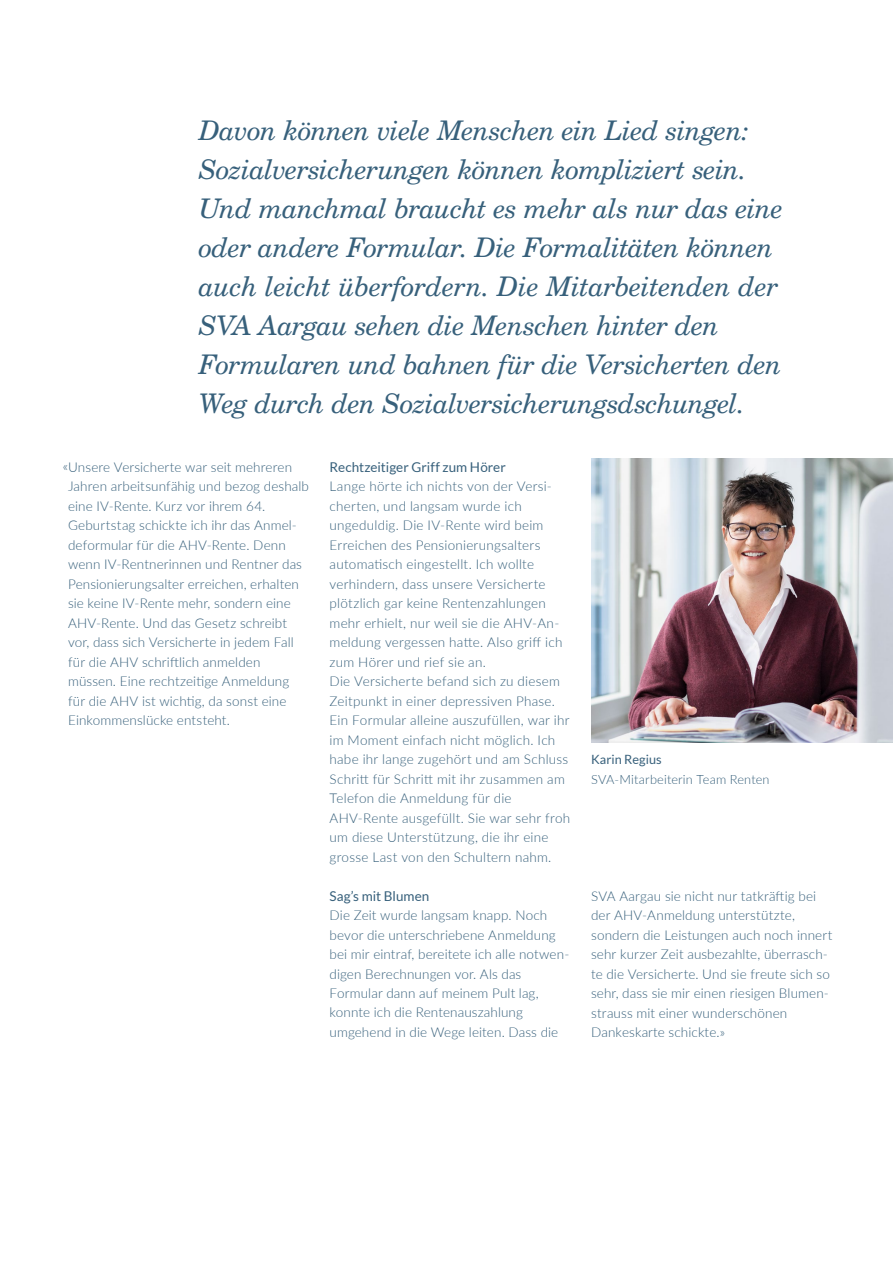
<style>
.page{position:relative;width:893px;height:1263px;background:#fff}
.page>*{position:absolute;margin:0;border:0;box-sizing:border-box;transform-origin:0 0}
.t1{font:italic 27px/39px "New Century Schlbk LT Std";letter-spacing:-.025em;color:#37607b}
.t2{font:300 13.5px/19.5px "Lato";letter-spacing:.01em;color:#37607b}
.t3{font:13.5px "Lato";color:#37607b}
.t4{font:300 12.75px "Lato";letter-spacing:.01em;color:#37607b}
.t5{font:12.75px "Lato";color:#37607b}
</style>
<div class="page">
<img style="left:591px;top:458px;width:302px;height:284px">
<p class="t1" style="left:199px;top:111px;width:586px">Davon können viele Menschen ein Lied singen:<br>Sozialversicherungen können kompliziert sein.<br>Und manchmal braucht es mehr als nur das eine oder andere Formular. Die Formalitäten können auch leicht überfordern. Die Mitarbeitenden der SVA Aargau sehen die Menschen hinter den Formularen und bahnen für die Versicherten den Weg durch den Sozialversicherungsdschungel.</p>
<p class="t2" style="left:68px;top:456px;width:242px;text-indent:-5px">«Unsere Versicherte war seit mehreren Jahren arbeitsunfähig und bezog deshalb eine IV-Rente. Kurz vor ihrem 64.<br>Geburtstag schickte ich ihr das Anmel&shy;deformular für die AHV-Rente. Denn wenn IV-Rentnerinnen und Rentner das Pensionierungsalter erreichen, erhalten sie keine IV-Rente mehr, sondern eine AHV-Rente. Und das Gesetz schreibt vor, dass sich Versicherte in jedem Fall für die AHV schriftlich anmelden müssen. Eine rechtzeitige Anmeldung für die AHV ist wichtig, da sonst eine Einkommenslücke entsteht.</p>
<p class="t3" style="left:330px;top:459px;width:178px">Rechtzeitiger Griff zum Hörer</p>
<p class="t2" style="left:330px;top:476px;width:242px">Lange hörte ich nichts von der Versi&shy;cherten, und langsam wurde ich ungeduldig. Die IV-Rente wird beim Erreichen des Pensionierungsalters automatisch eingestellt. Ich wollte verhindern, dass unsere Versicherte plötzlich gar keine Rentenzahlungen mehr erhielt, nur weil sie die AHV-An&shy;meldung vergessen hatte. Also griff ich zum Hörer und rief sie an.<br>Die Versicherte befand sich zu diesem Zeitpunkt in einer depressiven Phase.<br>Ein Formular alleine auszufüllen, war ihr im Moment einfach nicht möglich. Ich habe ihr lange zugehört und am Schluss Schritt für Schritt mit ihr zusammen am Telefon die Anmeldung für die AHV-Rente ausgefüllt. Sie war sehr froh um diese Unterstützung, die ihr eine grosse Last von den Schultern nahm.</p>
<p class="t3" style="left:330px;top:888px;width:101px">Sag’s mit Blumen</p>
<p class="t2" style="left:330px;top:905px;width:241px">Die Zeit wurde langsam knapp. Noch bevor die unterschriebene Anmeldung bei mir eintraf, bereitete ich alle notwen&shy;digen Berechnungen vor. Als das Formular dann auf meinem Pult lag, konnte ich die Rentenauszahlung umgehend in die Wege leiten. Dass die</p>
<p class="t5" style="left:591px;top:752px;width:72px">Karin Regius</p>
<p class="t4" style="left:591px;top:770px;width:180px">SVA-Mitarbeiterin Team Renten</p>
<p class="t2" style="left:591px;top:885px;width:243px">SVA Aargau sie nicht nur tatkräftig bei der AHV-Anmeldung unterstützte, sondern die Leistungen auch noch innert sehr kurzer Zeit ausbezahlte, überrasch&shy;te die Versicherte. Und sie freute sich so sehr, dass sie mir einen riesigen Blumen&shy;strauss mit einer wunderschönen Dankeskarte schickte.»</p>
</div>
